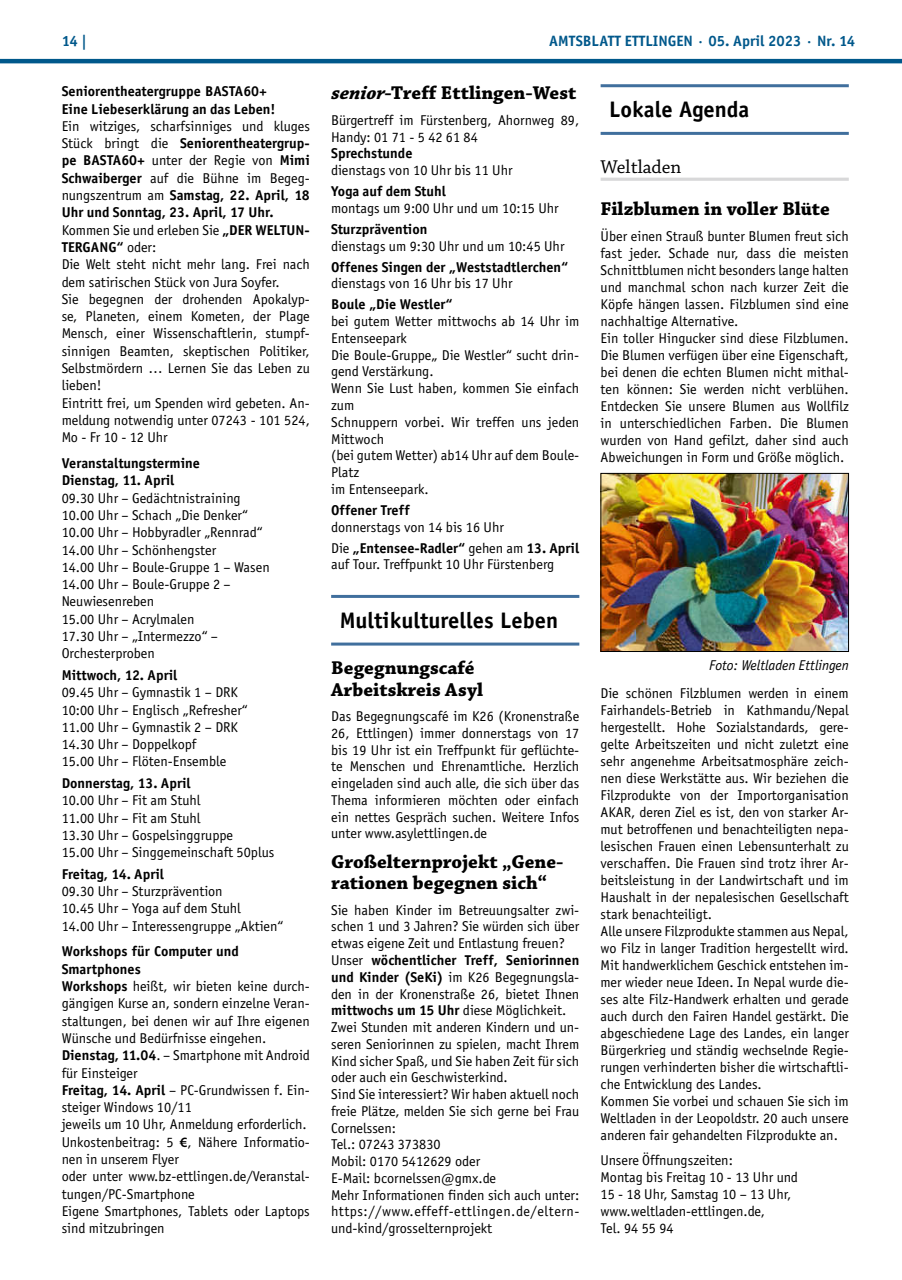
<style>
.page{position:relative;width:902px;height:1280px;background:#fff}
.page>*{position:absolute;margin:0;border:0;box-sizing:border-box;transform-origin:0 0}
.t1{font:700 22.5px "Officina Sans";color:#000}
.t2{font:700 19.5px/21.3px "Chaparral Pro";color:#000}
.t3{font:19.5px "Chaparral Pro";color:#000}
.t4{font:700 15px "Officina Sans";color:#00588b}
.t5{font:14.25px/17.2px "Officina Sans";color:#000}
.t6{font:700 14.25px/17.2px "Officina Sans";color:#000}
.t7{font:italic 14.25px "Officina Sans";color:#000}
.s1{font-weight:700}
.s2{font-family:"Myriad Pro";font-weight:600}
.s3{font-style:italic}
</style>
<div class="page">
<hr style="left:0;top:59px;width:901px;height:4px;background:#00588b">
<hr style="left:331px;top:595px;width:248px;height:3px;background:#406f9d">
<hr style="left:331px;top:642px;width:248px;height:3px;background:#406f9d">
<hr style="left:600px;top:84px;width:248px;height:3px;background:#406f9d">
<hr style="left:600px;top:132px;width:248px;height:3px;background:#406f9d">
<hr style="left:600px;top:178px;width:248px;height:3px;background:#d8d8d9">
<img style="left:602px;top:475px;width:244px;height:175px">
<div style="left:600px;top:473px;width:248px;height:179px;border:1px solid #000"></div>
<p class="t4" style="left:62px;top:32px;width:27px">14 |</p>
<p class="t4" style="left:549px;top:32px;width:307px">AMTSBLATT ETTLINGEN · 05. April 2023 · Nr. 14</p>
<p class="t6" style="left:62px;top:83px;width:215px">Seniorentheatergruppe BASTA60+<br>Eine Liebeserklärung an das Leben!</p>
<p class="t5" style="left:62px;top:117px;width:250px">Ein witziges, scharfsinniges und kluges Stück bringt die <span class="s1">Seniorentheatergrup&shy;pe BASTA60+</span> unter der Regie von <span class="s1">Mimi Schwaiberger</span> auf die Bühne im Begeg&shy;nungszentrum am <span class="s1">Samstag, 22. April, 18<br>Uhr und Sonntag, 23. April, 17 Uhr.<br></span>Kommen Sie und erleben Sie <span class="s1">„DER WELTUN-TERGANG“</span> oder:<br>Die Welt steht nicht mehr lang. Frei nach dem satirischen Stück von Jura Soyfer.<br>Sie begegnen der drohenden Apokalyp&shy;se, Planeten, einem Kometen, der Plage Mensch, einer Wissenschaftlerin, stumpf&shy;sinnigen Beamten, skeptischen Politiker, Selbstmördern … Lernen Sie das Leben zu lieben!<br>Eintritt frei, um Spenden wird gebeten. An&shy;meldung notwendig unter 07243 - 101 524, Mo - Fr 10 - 12 Uhr</p>
<p class="t6" style="left:62px;top:454px;width:140px">Veranstaltungstermine<br>Dienstag, 11. April</p>
<p class="t5" style="left:62px;top:489px;width:209px">09.30 Uhr – Gedächtnistraining<br>10.00 Uhr – Schach „Die Denker“<br>10.00 Uhr – Hobbyradler „Rennrad“<br>14.00 Uhr – Schönhengster<br>14.00 Uhr – Boule-Gruppe 1 – Wasen<br>14.00 Uhr – Boule-Gruppe 2 –<br>Neuwiesenreben<br>15.00 Uhr – Acrylmalen<br>17.30 Uhr – „Intermezzo“ –<br>Orchesterproben</p>
<p class="t6" style="left:62px;top:666px;width:117px">Mittwoch, 12. April</p>
<p class="t5" style="left:62px;top:684px;width:187px">09.45 Uhr – Gymnastik 1 – DRK<br>10:00 Uhr – Englisch „Refresher“<br>11.00 Uhr – Gymnastik 2 – DRK<br>14.30 Uhr – Doppelkopf<br>15.00 Uhr – Flöten-Ensemble</p>
<p class="t6" style="left:62px;top:774px;width:131px">Donnerstag, 13. April</p>
<p class="t5" style="left:62px;top:792px;width:214px">10.00 Uhr – Fit am Stuhl<br>11.00 Uhr – Fit am Stuhl<br>13.30 Uhr – Gospelsinggruppe<br>15.00 Uhr – Singgemeinschaft 50plus</p>
<p class="t6" style="left:62px;top:865px;width:104px">Freitag, 14. April</p>
<p class="t5" style="left:62px;top:882px;width:223px">09.30 Uhr – Sturzprävention<br>10.45 Uhr – Yoga auf dem Stuhl<br>14.00 Uhr – Interessengruppe „Aktien“</p>
<p class="t5" style="left:62px;top:943px;width:250px"><span class="s1">Workshops für Computer und Smartphones<br>Workshops</span> heißt, wir bieten keine durch&shy;gängigen Kurse an, sondern einzelne Veran&shy;staltungen, bei denen wir auf Ihre eigenen Wünsche und Bedürfnisse eingehen.<br><span class="s1">Dienstag, 11.04</span>. – Smartphone mit Android für Einsteiger<br><span class="s1">Freitag, 14. April</span> – PC-Grundwissen f. Ein&shy;steiger Windows 10/11<br>jeweils um 10 Uhr, Anmeldung erforderlich.<br>Unkostenbeitrag: 5 <span class="s2">€</span>, Nähere Informatio&shy;nen in unserem Flyer<br>oder unter www.bz-ettlingen.de/Veranstal&shy;tungen/PC-Smartphone<br>Eigene Smartphones, Tablets oder Laptops sind mitzubringen</p>
<h2 class="t2" style="left:331px;top:83px;width:247px"><span class="s3">senior</span>-Treff Ettlingen-West</h2>
<p class="t5" style="left:331px;top:112px;width:250px;line-height:16.8px">Bürgertreff im Fürstenberg, Ahornweg 89,<br>Handy: 01 71 - 5 42 61 84</p>
<p class="t6" style="left:331px;top:145px;width:83px">Sprechstunde</p>
<p class="t5" style="left:331px;top:162px;width:183px">dienstags von 10 Uhr bis 11 Uhr</p>
<p class="t6" style="left:331px;top:182px;width:116px">Yoga auf dem Stuhl</p>
<p class="t5" style="left:331px;top:199px;width:229px">montags um 9:00 Uhr und um 10:15 Uhr</p>
<p class="t6" style="left:331px;top:220px;width:98px">Sturzprävention</p>
<p class="t5" style="left:331px;top:237px;width:235px">dienstags um 9:30 Uhr und um 10:45 Uhr</p>
<p class="t6" style="left:331px;top:258px;width:238px">Offenes Singen der „Weststadtlerchen“</p>
<p class="t5" style="left:331px;top:275px;width:183px">dienstags von 16 Uhr bis 17 Uhr</p>
<p class="t6" style="left:331px;top:296px;width:123px">Boule „Die Westler“</p>
<p class="t5" style="left:331px;top:313px;width:250px;line-height:16.8px">bei gutem Wetter mittwochs ab 14 Uhr im<br>Entenseepark<br>Die Boule-Gruppe„ Die Westler“ sucht drin&shy;gend Verstärkung.<br>Wenn Sie Lust haben, kommen Sie einfach zum<br>Schnuppern vorbei. Wir treffen uns jeden<br>Mittwoch<br>(bei gutem Wetter) ab14 Uhr auf dem Boule-<br>Platz<br>im Entenseepark.</p>
<p class="t6" style="left:331px;top:501px;width:80px">Offener Treff</p>
<p class="t5" style="left:331px;top:516px;width:250px;line-height:21px">donnerstags von 14 bis 16 Uhr<br>Die <span class="s1">„Entensee-Radler“</span> gehen am <span class="s1">13. April</span></p>
<p class="t5" style="left:331px;top:556px;width:225px">auf Tour. Treffpunkt 10 Uhr Fürstenberg</p>
<h1 class="t1" style="left:339px;top:606px;width:220px">Multikulturelles Leben</h1>
<h2 class="t2" style="left:331px;top:658px;width:153px">Begegnungscafé<br>Arbeitskreis Asyl</h2>
<p class="t5" style="left:331px;top:708px;width:250px;line-height:16.8px;text-align:justify">Das Begegnungscafé im K26 (Kronenstraße 26, Ettlingen) immer donnerstags von 17 bis 19 Uhr ist ein Treffpunkt für geflüchte&shy;te Menschen und Ehrenamtliche. Herzlich eingeladen sind auch alle, die sich über das Thema informieren möchten oder einfach ein nettes Gespräch suchen. Weitere Infos unter www.asylettlingen.de</p>
<h2 class="t2" style="left:331px;top:852px;width:234px">Großelternprojekt „Gene&shy;rationen begegnen sich“</h2>
<p class="t5" style="left:331px;top:901px;width:250px;line-height:16.8px">Sie haben Kinder im Betreuungsalter zwi&shy;schen 1 und 3 Jahren? Sie würden sich über etwas eigene Zeit und Entlastung freuen?<br>Unser <span class="s1">wöchentlicher Treff, Seniorinnen und Kinder (SeKi)</span> im K26 Begegnungsla&shy;den in der Kronenstraße 26, bietet Ihnen <span class="s1">mittwochs um 15 Uhr</span> diese Möglichkeit.<br>Zwei Stunden mit anderen Kindern und un&shy;seren Seniorinnen zu spielen, macht Ihrem Kind sicher Spaß, und Sie haben Zeit für sich oder auch ein Geschwisterkind.<br>Sind Sie interessiert? Wir haben aktuell noch freie Plätze, melden Sie sich gerne bei Frau Cornelssen:<br>Tel.: 07243 373830<br>Mobil: 0170 5412629 oder<br>E-Mail: bcornelssen@gmx.de<br>Mehr Informationen finden sich auch unter: https://www.effeff-ettlingen.de/eltern&shy;und-kind/grosselternprojekt</p>
<h1 class="t1" style="left:609px;top:95px;width:142px">Lokale Agenda</h1>
<h2 class="t3" style="left:600px;top:156px;width:82px">Weltladen</h2>
<h2 class="t2" style="left:600px;top:199px;width:231px">Filzblumen in voller Blüte</h2>
<p class="t5" style="left:600px;top:227px;width:250px">Über einen Strauß bunter Blumen freut sich fast jeder. Schade nur, dass die meisten Schnittblumen nicht besonders lange halten und manchmal schon nach kurzer Zeit die Köpfe hängen lassen. Filzblumen sind eine nachhaltige Alternative.<br>Ein toller Hingucker sind diese Filzblumen.<br>Die Blumen verfügen über eine Eigenschaft, bei denen die echten Blumen nicht mithal&shy;ten können: Sie werden nicht verblühen.<br>Entdecken Sie unsere Blumen aus Wollfilz in unterschiedlichen Farben. Die Blumen wurden von Hand gefilzt, daher sind auch Abweichungen in Form und Größe möglich.</p>
<p class="t7" style="left:709px;top:657px;width:141px">Foto: Weltladen Ettlingen</p>
<p class="t5" style="left:600px;top:684px;width:250px">Die schönen Filzblumen werden in einem Fairhandels-Betrieb in Kathmandu/Nepal hergestellt. Hohe Sozialstandards, gere&shy;gelte Arbeitszeiten und nicht zuletzt eine sehr angenehme Arbeitsatmosphäre zeich&shy;nen diese Werkstätte aus. Wir beziehen die Filzprodukte von der Importorganisation AKAR, deren Ziel es ist, den von starker Ar&shy;mut betroffenen und benachteiligten nepa&shy;lesischen Frauen einen Lebensunterhalt zu verschaffen. Die Frauen sind trotz ihrer Ar&shy;beitsleistung in der Landwirtschaft und im Haushalt in der nepalesischen Gesellschaft stark benachteiligt.<br>Alle unsere Filzprodukte stammen aus Nepal, wo Filz in langer Tradition hergestellt wird.<br>Mit handwerklichem Geschick entstehen im&shy;mer wieder neue Ideen. In Nepal wurde die&shy;ses alte Filz-Handwerk erhalten und gerade auch durch den Fairen Handel gestärkt. Die abgeschiedene Lage des Landes, ein langer Bürgerkrieg und ständig wechselnde Regie&shy;rungen verhinderten bisher die wirtschaftli&shy;che Entwicklung des Landes.<br>Kommen Sie vorbei und schauen Sie sich im Weltladen in der Leopoldstr. 20 auch unsere anderen fair gehandelten Filzprodukte an.</p>
<p class="t5" style="left:600px;top:1152px;width:199px">Unsere Öffnungszeiten:<br>Montag bis Freitag 10 - 13 Uhr und<br>15 - 18 Uhr, Samstag 10 – 13 Uhr, www.weltladen-ettlingen.de,<br>Tel. 94 55 94</p>
</div>
